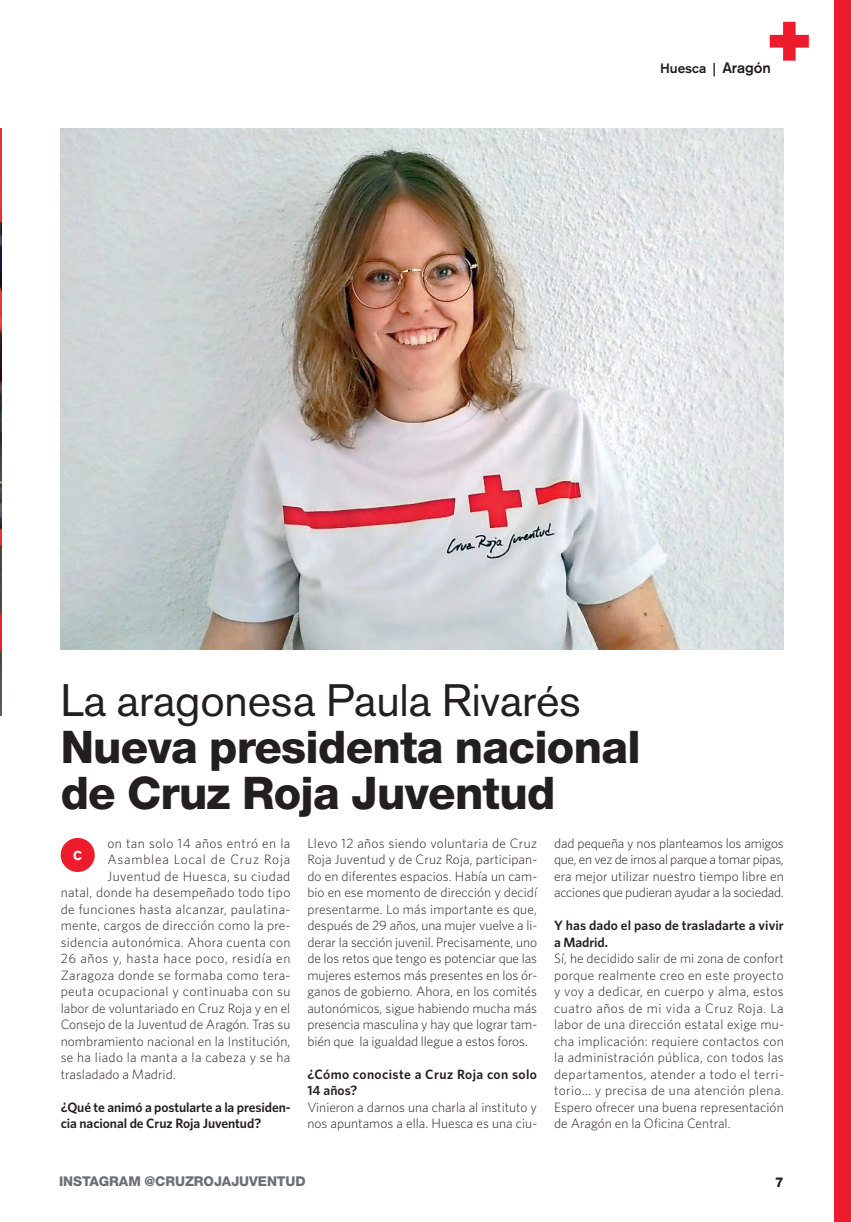
<style>
.page{position:relative;width:851px;height:1222px;background:#fff}
.page>*{position:absolute;margin:0;border:0;box-sizing:border-box;transform-origin:0 0}
.t1{font:800 45px/46.5px "Helvetica Neue";letter-spacing:-.015em;color:#231f20}
.t2{font:45px "Akzidenz Grotesk BE";letter-spacing:-.005em;color:#231f20}
.t3{font:300 13.5px/16.5px "Whitney";letter-spacing:.01em;color:#231f20;text-align:justify}
.t4{font:600 13.5px/16.5px "Whitney";letter-spacing:-.005em;color:#231f20}
.t5{font:300 13.5px "Whitney";letter-spacing:.03em;color:#231f20}
.t6{font:600 13.5px/16.5px "Whitney";letter-spacing:.03em;color:#231f20}
.t7{font:300 13.5px "Whitney";letter-spacing:.04em;color:#231f20}
.t8{font:800 13.5px "Helvetica Neue";letter-spacing:-.005em;color:#6d6f74}
.t9{font:300 13.5px "Whitney";letter-spacing:.035em;color:#231f20}
.t10{font:300 13.5px "Whitney";letter-spacing:.06em;color:#231f20}
.t11{font:500 13.5px "Akzidenz Grotesk BE";letter-spacing:-.005em;color:#231f20}
.t12{font:800 13.5px "Helvetica Neue";color:#231f20}
.t13{font:700 12.75px "Akzidenz Grotesk BE";color:#fff}
.s1{font-size:15px}
</style>
<div class="page">
<div style="left:834px;top:0;width:17px;height:1221px;background:#ee1b2c"></div>
<svg style="left:769px;top:22px;width:40px;height:39px"></svg>
<img style="left:0;top:129px;width:1px;height:586px">
<img style="left:61px;top:129px;width:723px;height:520px">
<div style="left:61px;top:837px;width:34px;height:34px;background:#ee1b2c;border-radius:50%"></div>
<p class="t11" style="left:660px;top:63px;width:112px">Huesca | <span class="s1">Aragón</span></p>
<h1 class="t2" style="left:61px;top:684px;width:522px">La aragonesa Paula Rivarés</h1>
<h1 class="t1" style="left:61px;top:727px;width:581px">Nueva presidenta nacional de Cruz Roja Juventud</h1>
<p class="t13" style="left:73px;top:850px;width:10px">C</p>
<p class="t3" style="left:554px;top:835px;width:231px">dad pequeña y nos planteamos los amigos que, en vez de irnos al parque a tomar pipas, era mejor utilizar nuestro tiempo libre en acciones que pudieran ayudar a la sociedad.</p>
<p class="t4" style="left:554px;top:918px;width:231px">Y has dado el paso de trasladarte a vivir a Madrid.</p>
<p class="t3" style="left:554px;top:951px;width:231px">Sí, he decidido salir de mi zona de confort porque realmente creo en este proyecto y voy a dedicar, en cuerpo y alma, estos cuatro años de mi vida a Cruz Roja. La labor de una dirección estatal exige mu&shy;cha implicación: requiere contactos con la administración pública, con todos las departamentos, atender a todo el terri&shy;torio… y precisa de una atención plena.<br>Espero ofrecer una buena representación de Aragón en la Oficina Central.</p>
<p class="t3" style="left:307px;top:835px;width:231px">Llevo 12 años siendo voluntaria de Cruz Roja Juventud y de Cruz Roja, participan&shy;do en diferentes espacios. Había un cam&shy;bio en ese momento de dirección y decidí presentarme. Lo más importante es que, después de 29 años, una mujer vuelve a li&shy;derar la sección juvenil. Precisamente, uno de los retos que tengo es potenciar que las mujeres estemos más presentes en los ór&shy;ganos de gobierno. Ahora, en los comités autonómicos, sigue habiendo mucha más presencia masculina y hay que lograr tam&shy;bién que la igualdad llegue a estos foros.</p>
<p class="t6" style="left:307px;top:1066px;width:231px">¿Cómo conociste a Cruz Roja con solo<br>14 años?</p>
<p class="t3" style="left:307px;top:1099px;width:231px">Vinieron a darnos una charla al instituto y nos apuntamos a ella. Huesca es una ciu-</p>
<p class="t9" style="left:107px;top:837px;width:184px">on tan solo 14 años entró en la</p>
<p class="t10" style="left:107px;top:854px;width:184px">Asamblea Local de Cruz Roja</p>
<p class="t5" style="left:107px;top:870px;width:184px">Juventud de Huesca, su ciudad</p>
<p class="t3" style="left:61px;top:885px;width:231px">natal, donde ha desempeñado todo tipo</p>
<p class="t5" style="left:61px;top:903px;width:231px">de funciones hasta alcanzar, paulatina-</p>
<p class="t3" style="left:61px;top:918px;width:231px">mente, cargos de dirección como la pre-</p>
<p class="t3" style="left:61px;top:934px;width:231px">sidencia autonómica. Ahora cuenta con</p>
<p class="t7" style="left:61px;top:953px;width:231px">26 años y, hasta hace poco, residía en</p>
<p class="t3" style="left:61px;top:967px;width:231px">Zaragoza donde se formaba como tera-</p>
<p class="t5" style="left:61px;top:986px;width:231px">peuta ocupacional y continuaba con su</p>
<p class="t3" style="left:61px;top:1000px;width:231px">labor de voluntariado en Cruz Roja y en el</p>
<p class="t3" style="left:61px;top:1017px;width:231px">Consejo de la Juventud de Aragón. Tras su</p>
<p class="t3" style="left:61px;top:1033px;width:231px">nombramiento nacional en la Institución,</p>
<p class="t3" style="left:61px;top:1050px;width:231px">se ha liado la manta a la cabeza y se ha</p>
<p class="t3" style="left:61px;top:1066px;width:117px">trasladado a Madrid.</p>
<p class="t4" style="left:61px;top:1099px;width:231px">¿Qué te animó a postularte a la presiden&shy;cia nacional de Cruz Roja Juventud?</p>
<p class="t8" style="left:59px;top:1175px;width:248px">INSTAGRAM @CRUZROJAJUVENTUD</p>
<p class="t12" style="left:775px;top:1176px;width:10px">7</p>
</div>
